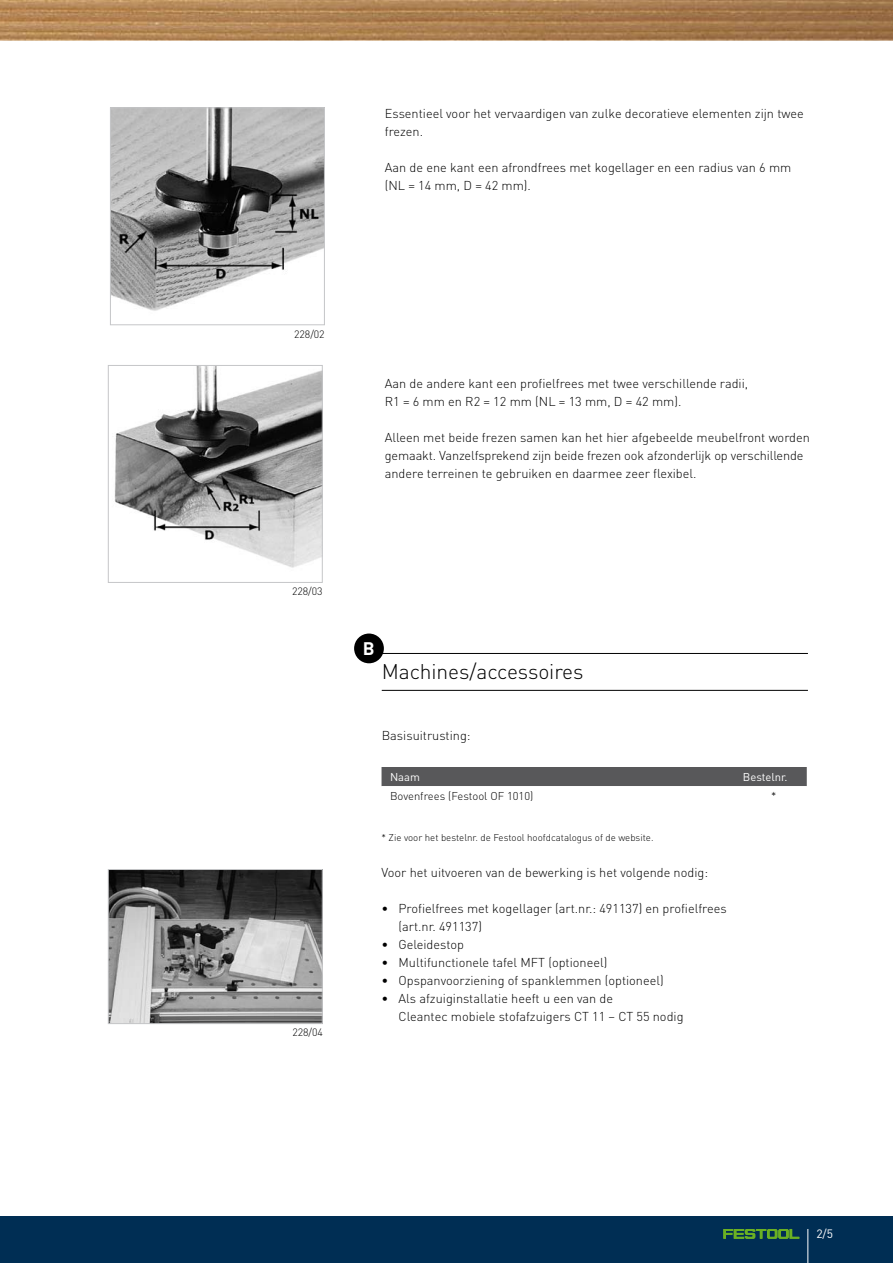
<style>
.page{position:relative;width:893px;height:1263px;background:#fff}
.page>*{position:absolute;margin:0;border:0;box-sizing:border-box;transform-origin:0 0}
.t1{font:300 21px "DIN Pro";letter-spacing:-.005em;color:#000}
.t2{font:700 18px "DIN Pro";color:#fff}
.t3{font:300 12.75px/18px "DIN Pro";color:#000}
.t4{font:12px "DIN Pro";color:#fff}
.t5{font:300 11.25px "DIN Pro";color:#000}
.t6{font:11.25px "DIN Pro";color:#fff}
.t7{font:300 10.65px "DIN Pro";letter-spacing:-.005em;color:#000}
.t8{font:300 9.75px "DIN Pro";color:#000}
</style>
<div class="page">
<div style="left:0;top:1216px;width:893px;height:47px;background:#002e54"></div>
<img style="left:0;top:0;width:893px;height:41px">
<svg style="left:723px;top:1229px;width:76px;height:10px"></svg>
<hr style="left:807px;top:1229px;width:1px;height:34px;background:#fff">
<div style="left:354px;top:633px;width:30px;height:30px;background:#000;border-radius:50%"></div>
<hr style="left:382px;top:653px;width:426px;height:1px;background:#000">
<hr style="left:382px;top:690px;width:426px;height:1px;background:#000">
<div style="left:382px;top:767px;width:425px;height:19px;background:#58585a"></div>
<img style="left:112px;top:109px;width:211px;height:202px">
<div style="left:110px;top:107px;width:215px;height:218px;border:1px solid #c5c6c8"></div>
<img style="left:110px;top:871px;width:211px;height:151px">
<div style="left:108px;top:869px;width:215px;height:155px;border:1px solid #c5c6c8"></div>
<img style="left:114px;top:367px;width:207px;height:201px">
<div style="left:108px;top:365px;width:215px;height:218px;border:1px solid #c5c6c8"></div>
<p class="t3" style="left:385px;top:104px;width:420px">Essentieel voor het vervaardigen van zulke decoratieve elementen zijn twee frezen.</p>
<p class="t3" style="left:385px;top:158px;width:408px">Aan de ene kant een afrondfrees met kogellager en een radius van 6 mm (NL = 14 mm, D = 42 mm).</p>
<p class="t7" style="left:294px;top:326px;width:32px">228/02</p>
<p class="t3" style="left:385px;top:374px;width:365px">Aan de andere kant een profielfrees met twee verschillende radii,<br>R1 = 6 mm en R2 = 12 mm (NL = 13 mm, D = 42 mm).</p>
<p class="t3" style="left:385px;top:428px;width:426px">Alleen met beide frezen samen kan het hier afgebeelde meubelfront worden gemaakt. Vanzelfsprekend zijn beide frezen ook afzonderlijk op verschillende andere terreinen te gebruiken en daarmee zeer flexibel.</p>
<p class="t7" style="left:292px;top:584px;width:32px">228/03</p>
<p class="t7" style="left:292px;top:1025px;width:32px">228/04</p>
<h2 class="t2" style="left:363px;top:636px;width:13px">B</h2>
<h1 class="t1" style="left:382px;top:657px;width:203px">Machines/accessoires</h1>
<p class="t3" style="left:382px;top:726px;width:90px">Basisuitrusting:</p>
<p class="t6" style="left:390px;top:769px;width:31px">Naam</p>
<p class="t6" style="left:743px;top:769px;width:46px">Bestelnr.</p>
<p class="t5" style="left:390px;top:788px;width:145px">Bovenfrees (Festool OF 1010)</p>
<p class="t5" style="left:771px;top:788px;width:7px">*</p>
<p class="t8" style="left:382px;top:830px;width:274px">* Zie voor het bestelnr. de Festool hoofdcatalogus of de website.</p>
<p class="t3" style="left:382px;top:862px;width:328px">Voor het uitvoeren van de bewerking is het volgende nodig:</p>
<p class="t3" style="left:399px;top:898px;width:330px;text-indent:-17px">• Profielfrees met kogellager (art.nr.: 491137) en profielfrees (art.nr. 491137)</p>
<p class="t3" style="left:382px;top:934px;width:84px">• Geleidestop</p>
<p class="t3" style="left:382px;top:952px;width:227px">• Multifunctionele tafel MFT (optioneel)</p>
<p class="t3" style="left:382px;top:970px;width:284px">• Opspanvoorziening of spanklemmen (optioneel)</p>
<p class="t3" style="left:399px;top:988px;width:287px;text-indent:-17px">• Als afzuiginstallatie heeft u een van de<br>Cleantec mobiele stofafzuigers CT 11 – CT 55 nodig</p>
<p class="t4" style="left:816px;top:1225px;width:18px">2/5</p>
</div>
